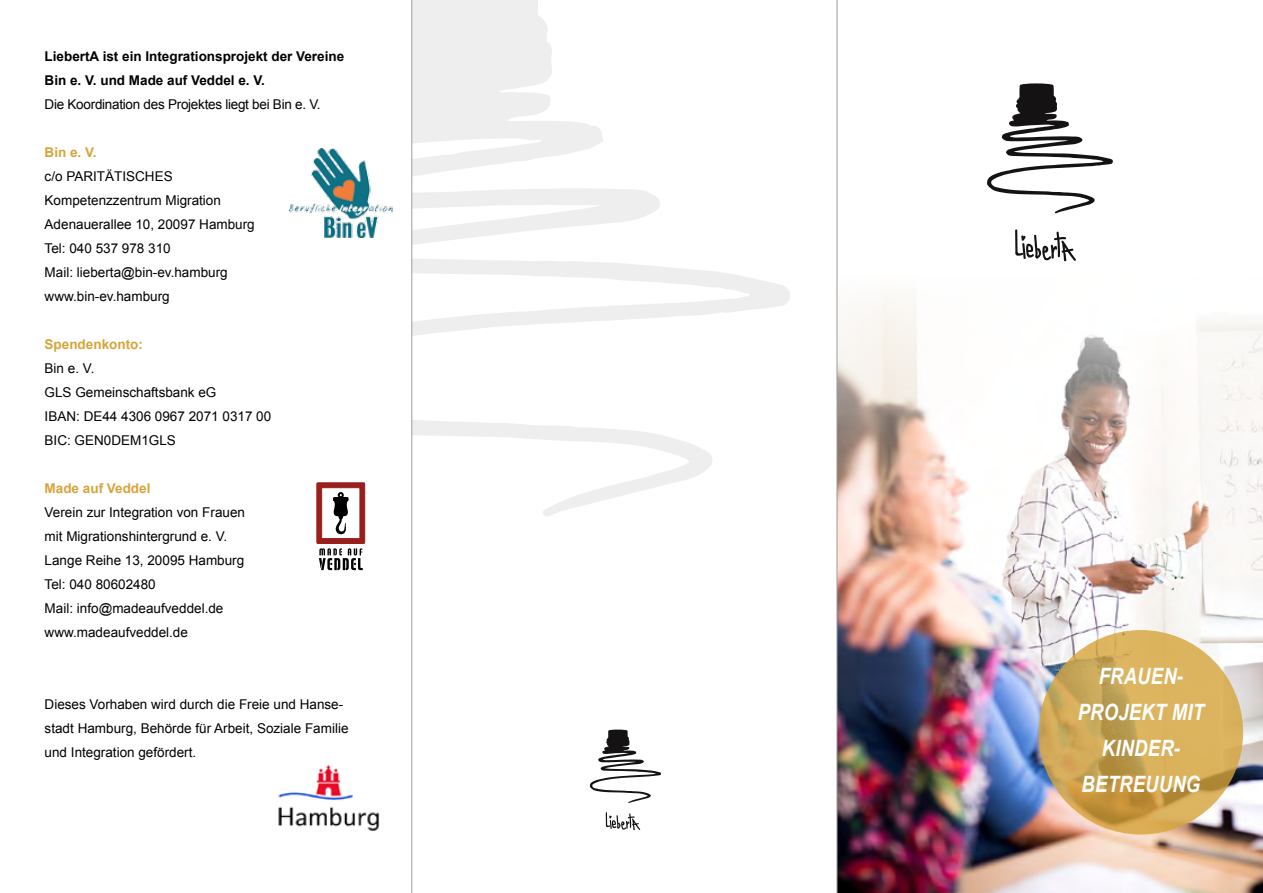
<style>
.page{position:relative;width:1263px;height:893px;background:#fff}
.page>*{position:absolute;margin:0;border:0;box-sizing:border-box;transform-origin:0 0}
.t1{font:italic 700 22.5px/36px "Arial Narrow";letter-spacing:.01em;color:#fff;text-align:center}
.t2{font:13.5px/24px "Arial";color:#000}
.t3{font:700 13.5px/24px "Arial";color:#000}
.t4{font:13.5px "Arial";letter-spacing:-.02em;color:#000}
.t5{font:700 13.5px "Arial";color:#d6a43a}
</style>
<div class="page">
<img style="left:838px;top:299px;width:425px;height:594px">
<svg style="left:987px;top:83px;width:126px;height:131px"></svg>
<svg style="left:1015px;top:229px;width:61px;height:32px"></svg>
<svg style="left:1039px;top:630px;width:204px;height:204px;background:#d0a856"></svg>
<svg style="left:590px;top:730px;width:71px;height:73px"></svg>
<svg style="left:606px;top:812px;width:34px;height:18px"></svg>
<img style="left:289px;top:149px;width:103px;height:89px">
<svg style="left:317px;top:483px;width:48px;height:87px"></svg>
<img style="left:278px;top:764px;width:102px;height:66px">
<svg style="left:412px;top:0;width:378px;height:517px"></svg>
<hr style="left:411px;top:0;width:1px;height:893px;background:#9c9c9d">
<hr style="left:837px;top:0;width:1px;height:893px;background:#9c9c9d">
<p class="t3" style="left:45px;top:45px;width:301px">LiebertA ist ein Integrationsprojekt der Vereine<br>Bin e. V. und Made auf Veddel e. V.</p>
<p class="t4" style="left:45px;top:95px;width:277px">Die Koordination des Projektes liegt bei Bin e. V.</p>
<p class="t5" style="left:45px;top:143px;width:54px">Bin e. V.</p>
<p class="t2" style="left:45px;top:164px;width:212px">c/o PARITÄTISCHES<br>Kompetenzzentrum Migration<br>Adenauerallee 10, 20097 Hamburg<br>Tel: 040 537 978 310<br>Mail: lieberta@bin-ev.hamburg www.bin-ev.hamburg</p>
<p class="t5" style="left:45px;top:335px;width:100px">Spendenkonto:</p>
<p class="t2" style="left:45px;top:356px;width:228px">Bin e. V.<br>GLS Gemeinschaftsbank eG<br>IBAN: DE44 4306 0967 2071 0317 00<br>BIC: GEN0DEM1GLS</p>
<p class="t5" style="left:45px;top:479px;width:107px">Made auf Veddel</p>
<p class="t2" style="left:45px;top:500px;width:202px">Verein zur Integration von Frauen mit Migrationshintergrund e. V.<br>Lange Reihe 13, 20095 Hamburg<br>Tel: 040 80602480<br>Mail: info@madeaufveddel.de www.madeaufveddel.de</p>
<p class="t2" style="left:45px;top:692px;width:305px">Dieses Vorhaben wird durch die Freie und Hanse&shy;stadt Hamburg, Behörde für Arbeit, Soziale Familie und Integration gefördert.</p>
<h1 class="t1" style="left:1078px;top:657px;width:128px">FRAUEN-<br>PROJEKT MIT<br>KINDER-<br>BETREUUNG</h1>
</div>
